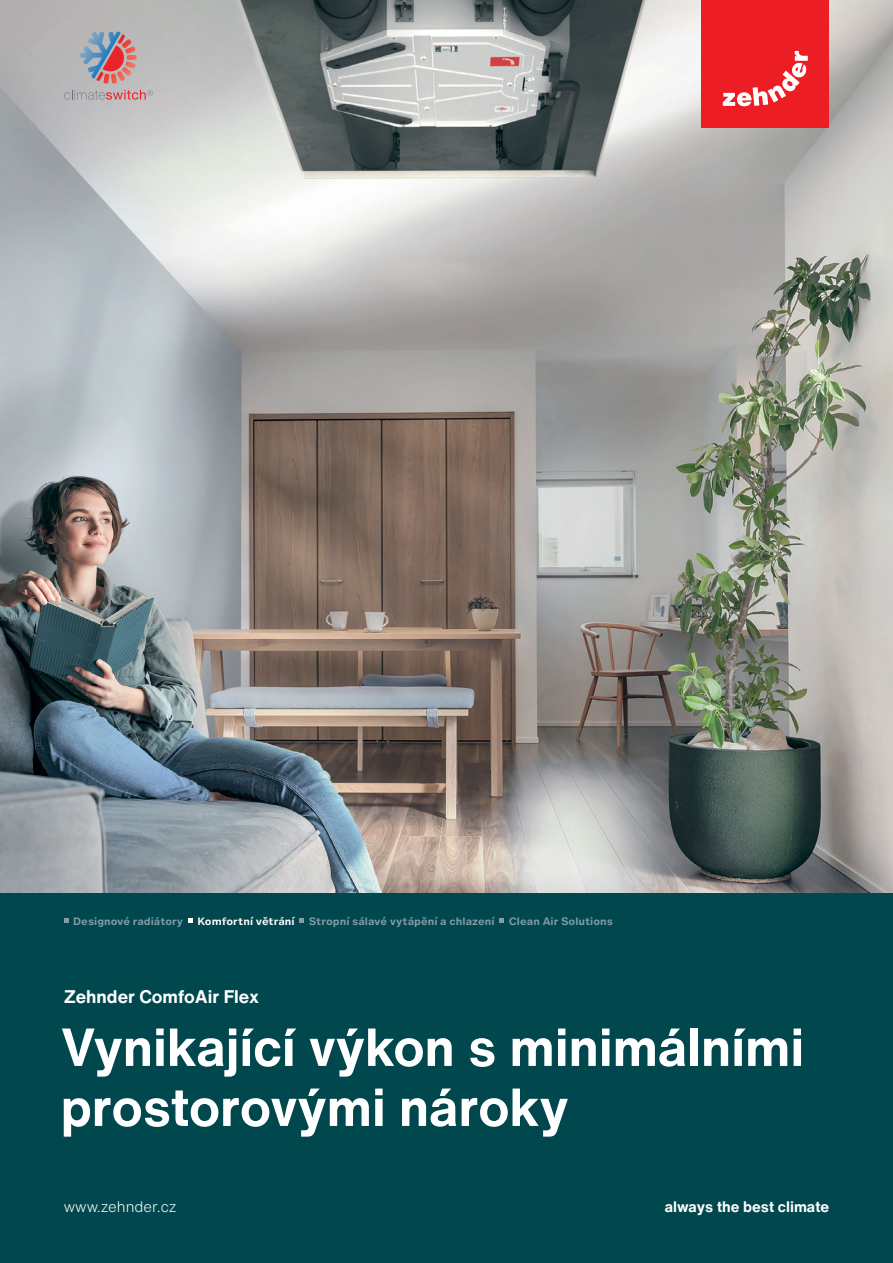
<style>
.page{position:relative;width:893px;height:1263px;background:#fff}
.page>*{position:absolute;margin:0;border:0;box-sizing:border-box;transform-origin:0 0}
.t1{font:700 52.5px/60px "Helvetica Now Text";color:#fff}
.t2{font:700 18px "Helvetica Now Text";color:#fff}
.t3{font:700 15px "Helvetica Now Text";color:#fff}
.t4{font:300 15px "Helvetica Now Text";color:#fff}
.t5{font:700 9.75px "Helvetica Now Micro";color:#839ea5}
.t6{font:700 9.75px "Helvetica Now Micro";color:#fff}
</style>
<div class="page">
<img style="left:0;top:0;width:893px;height:893px">
<div style="left:0;top:893px;width:893px;height:370px;background:#00474e"></div>
<svg style="left:64px;top:24px;width:89px;height:80px;background:#b5a5aa"></svg>
<div style="left:702px;top:0;width:127px;height:128px;background:#ed1d24"></div>
<svg style="left:723px;top:51px;width:85px;height:55px"></svg>
<svg style="left:64px;top:918px;width:5px;height:5px"></svg>
<svg style="left:188px;top:918px;width:5px;height:5px"></svg>
<svg style="left:299px;top:918px;width:5px;height:5px"></svg>
<svg style="left:499px;top:918px;width:5px;height:5px"></svg>
<p class="t5" style="left:73px;top:914px;width:111px">Designové radiátory</p>
<p class="t6" style="left:197px;top:914px;width:99px">Komfortní větrání</p>
<p class="t5" style="left:309px;top:914px;width:187px">Stropní sálavé vytápění a chlazení</p>
<p class="t5" style="left:509px;top:914px;width:106px">Clean Air Solutions</p>
<h2 class="t2" style="left:64px;top:983px;width:197px">Zehnder ComfoAir Flex</h2>
<h1 class="t1" style="left:61px;top:1016px;width:745px">Vynikající výkon s minimálními prostorovými nároky</h1>
<h3 class="t4" style="left:64px;top:1195px;width:115px">www.zehnder.cz</h3>
<h3 class="t3" style="left:665px;top:1195px;width:166px">always the best climate</h3>
</div>
